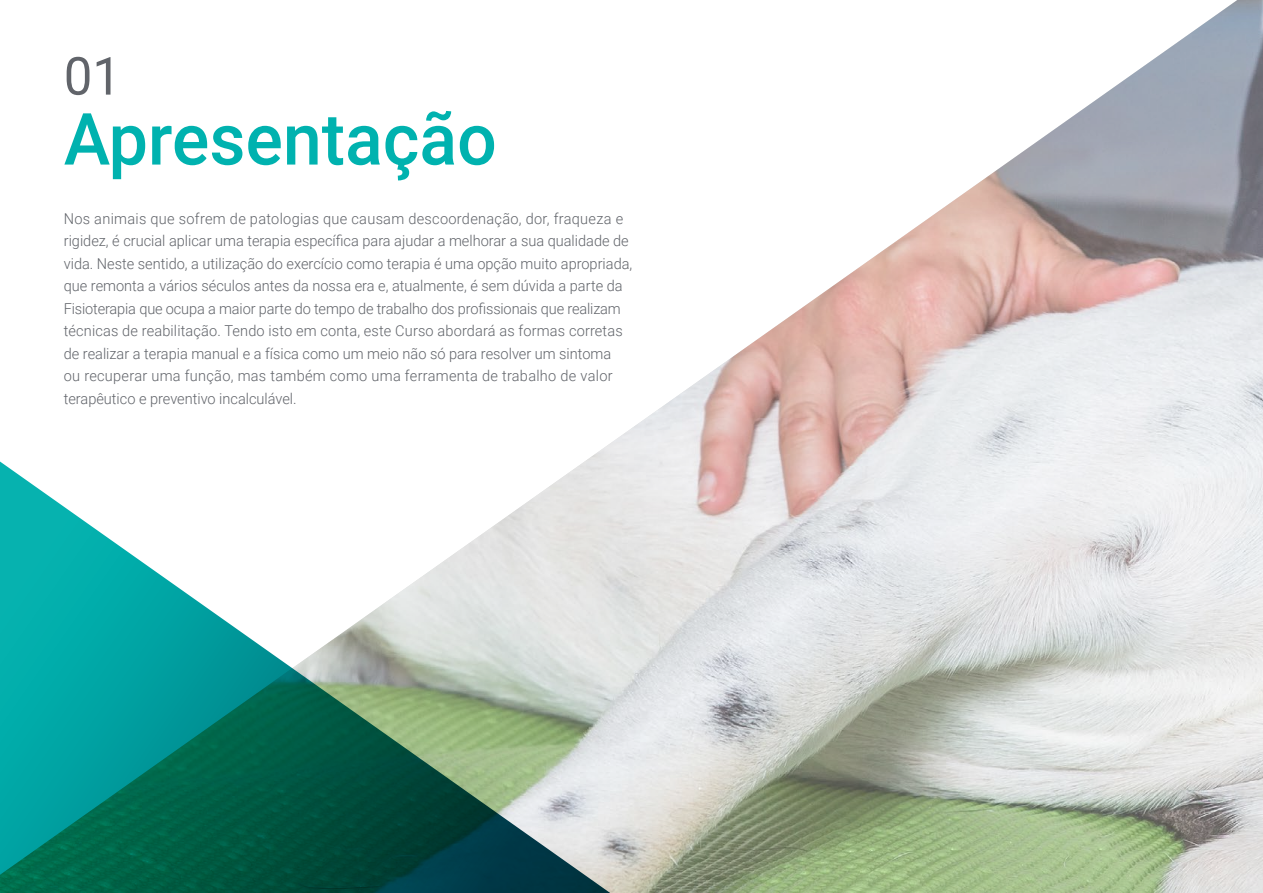
<style>
.page{position:relative;width:1263px;height:893px;background:#fff}
.page>*{position:absolute;margin:0;border:0;box-sizing:border-box;transform-origin:0 0}
.t1{font:500 72px "Roboto";color:#00b2af}
.t2{font:52.5px "Roboto";color:#61646a}
.t3{font:300 15px/22.5px "Roboto";color:#61646a}
</style>
<div class="page">
<img style="left:607px;top:0;width:656px;height:893px">
<svg style="left:0;top:446px;width:640px;height:447px"></svg>
<h2 class="t2" style="left:64px;top:39px;width:59px">01</h2>
<h1 class="t1" style="left:64px;top:89px;width:435px">Apresentação</h1>
<p class="t3" style="left:64px;top:207px;width:570px">Nos animais que sofrem de patologias que causam descoordenação, dor, fraqueza e rigidez, é crucial aplicar uma terapia específica para ajudar a melhorar a sua qualidade de vida. Neste sentido, a utilização do exercício como terapia é uma opção muito apropriada, que remonta a vários séculos antes da nossa era e, atualmente, é sem dúvida a parte da Fisioterapia que ocupa a maior parte do tempo de trabalho dos profissionais que realizam técnicas de reabilitação. Tendo isto em conta, este Curso abordará as formas corretas de realizar a terapia manual e a física como um meio não só para resolver um sintoma<br>ou recuperar uma função, mas também como uma ferramenta de trabalho de valor terapêutico e preventivo incalculável.</p>
</div>
